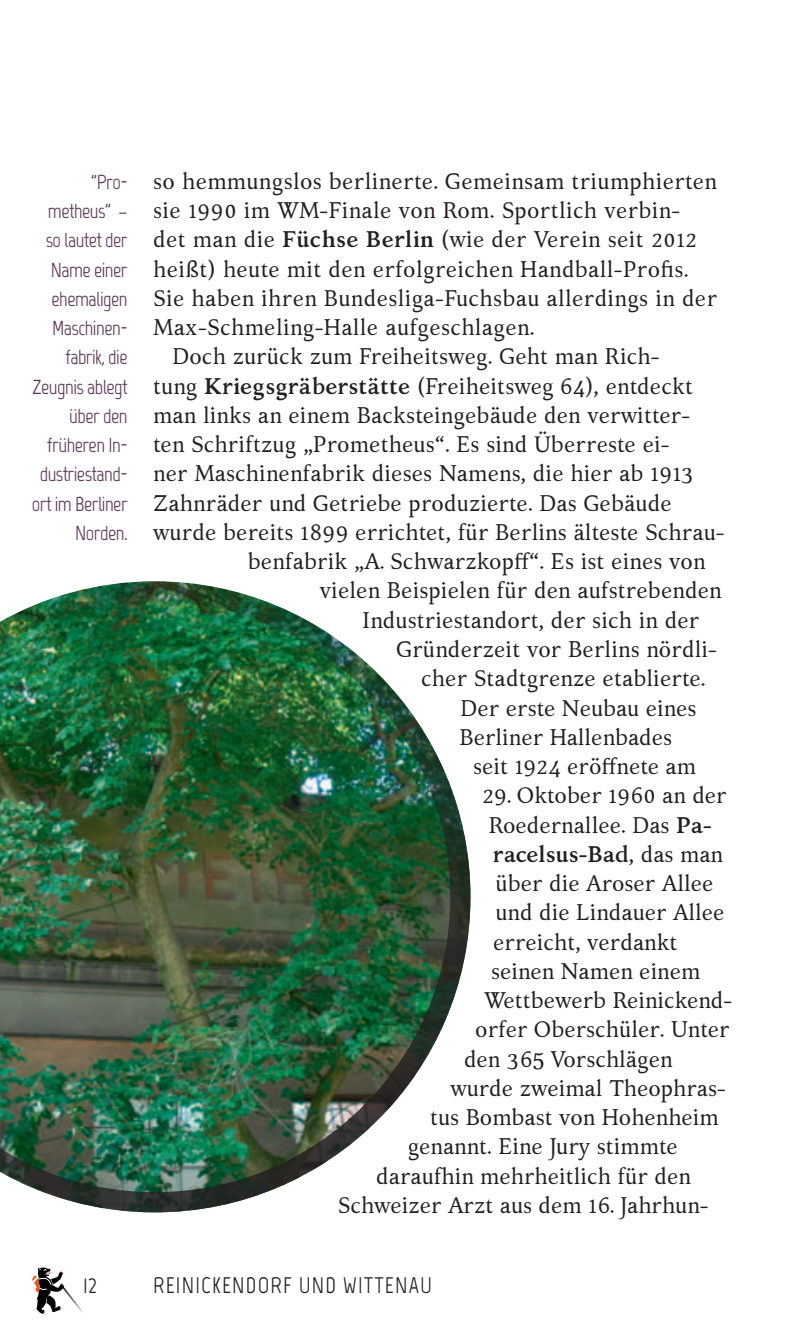
<style>
.page{position:relative;width:798px;height:1340px;background:#fff}
.page>*{position:absolute;margin:0;border:0;box-sizing:border-box;transform-origin:0 0}
.t1{font:22.5px "Kelvinch";color:#231f20}
.t2{font:22.5px "Marvel";letter-spacing:.05em;color:#231f20}
.t3{font:700 22.5px "Kelvinch";letter-spacing:-.005em;color:#231f20}
.t4{font:20.25px/29.2px "Marvel";letter-spacing:-.025em;color:#5c3355;text-align:right}
.s1{font-weight:700}
.s2{font-weight:400}
</style>
<div class="page">
<svg style="left:32px;top:1267px;width:51px;height:47px"></svg>
<img style="left:0;top:581px;width:470px;height:631px">
<p class="t4" style="left:32px;top:167px;width:97px">"Pro&shy;metheus” – so lautet der<br>Name einer ehemaligen<br>Maschinen&shy;fabrik, die<br>Zeugnis ablegt über den früheren In&shy;dustriestand&shy;ort im Berliner<br>N orden.</p>
<p class="t2" style="left:83px;top:1271px;width:15px">12</p>
<p class="t1" style="left:153px;top:164px;width:565px">so hemmungslos berlinerte. Gemeinsam triumphierten</p>
<p class="t1" style="left:153px;top:194px;width:528px">sie 1990 im WM-Finale von Rom. Sportlich verbin-</p>
<p class="t1" style="left:153px;top:223px;width:545px">det man die <span class="s1">Füchse Berlin</span> (wie der Verein seit 2012</p>
<p class="t1" style="left:153px;top:252px;width:536px">heißt) heute mit den erfolgreichen Handball-Profis.</p>
<p class="t1" style="left:153px;top:281px;width:565px">Sie haben ihren Bundesliga-Fuchsbau allerdings in der</p>
<p class="t1" style="left:153px;top:311px;width:383px">Max-Schmeling-Halle aufgeschlagen.</p>
<p class="t1" style="left:172px;top:340px;width:489px">Doch zurück zum Freiheitsweg. Geht man Rich-</p>
<p class="t1" style="left:153px;top:369px;width:541px">tung <span class="s1">Kriegsgräberstätte</span> (Freiheitsweg 64), entdeckt</p>
<p class="t1" style="left:153px;top:398px;width:538px">man links an einem Backsteingebäude den verwitter-</p>
<p class="t1" style="left:153px;top:428px;width:518px">ten Schriftzug „Prometheus“. Es sind Überreste ei-</p>
<p class="t1" style="left:153px;top:457px;width:542px">ner Maschinenfabrik dieses Namens, die hier ab 1913</p>
<p class="t1" style="left:153px;top:486px;width:520px">Zahnräder und Getriebe produzierte. Das Gebäude</p>
<p class="t1" style="left:153px;top:515px;width:573px">wurde bereits 1899 errichtet, für Berlins älteste Schrau-</p>
<p class="t1" style="left:248px;top:545px;width:459px">benfabrik „A. Schwarzkopff“. Es ist eines von</p>
<p class="t1" style="left:320px;top:574px;width:403px">vielen Beispielen für den aufstrebenden</p>
<p class="t1" style="left:362px;top:603px;width:338px">Industriestandort, der sich in der</p>
<p class="t1" style="left:396px;top:632px;width:322px">Gründerzeit vor Berlins nördli-</p>
<p class="t1" style="left:421px;top:662px;width:286px">cher Stadtgrenze etablierte.</p>
<p class="t1" style="left:460px;top:691px;width:237px">Der erste Neubau eines</p>
<p class="t1" style="left:459px;top:720px;width:214px">Berliner Hallenbades</p>
<p class="t1" style="left:473px;top:749px;width:224px">seit 1924 eröffnete am</p>
<p class="t1" style="left:482px;top:779px;width:246px">29. Oktober 1960 an der</p>
<p class="t1" style="left:488px;top:808px;width:224px">Roedernallee. Das <span class="s1">Pa-</span></p>
<p class="t3" style="left:493px;top:837px;width:231px">racelsus-Bad<span class="s2">, das man</span></p>
<p class="t1" style="left:495px;top:866px;width:219px">über die Aroser Allee</p>
<p class="t1" style="left:495px;top:896px;width:230px">und die Lindauer Allee</p>
<p class="t1" style="left:493px;top:925px;width:186px">erreicht, verdankt</p>
<p class="t1" style="left:491px;top:954px;width:211px">seinen Namen einem</p>
<p class="t1" style="left:484px;top:983px;width:249px">Wettbewerb Reinickend-</p>
<p class="t1" style="left:475px;top:1013px;width:256px">orfer Oberschüler. Unter</p>
<p class="t1" style="left:464px;top:1042px;width:210px">den 365 Vorschlägen</p>
<p class="t1" style="left:450px;top:1071px;width:277px">wurde zweimal Theophras-</p>
<p class="t1" style="left:430px;top:1100px;width:290px">tus Bombast von Hohenheim</p>
<p class="t1" style="left:407px;top:1130px;width:271px">genannt. Eine Jury stimmte</p>
<p class="t1" style="left:376px;top:1159px;width:316px">daraufhin mehrheitlich für den</p>
<p class="t1" style="left:338px;top:1188px;width:372px">Schweizer Arzt aus dem 16. Jahrhun-</p>
<p class="t2" style="left:153px;top:1271px;width:214px">Reinickendorf und Witte</p>
<p class="t2" style="left:395px;top:1271px;width:39px">nau</p>
</div>
